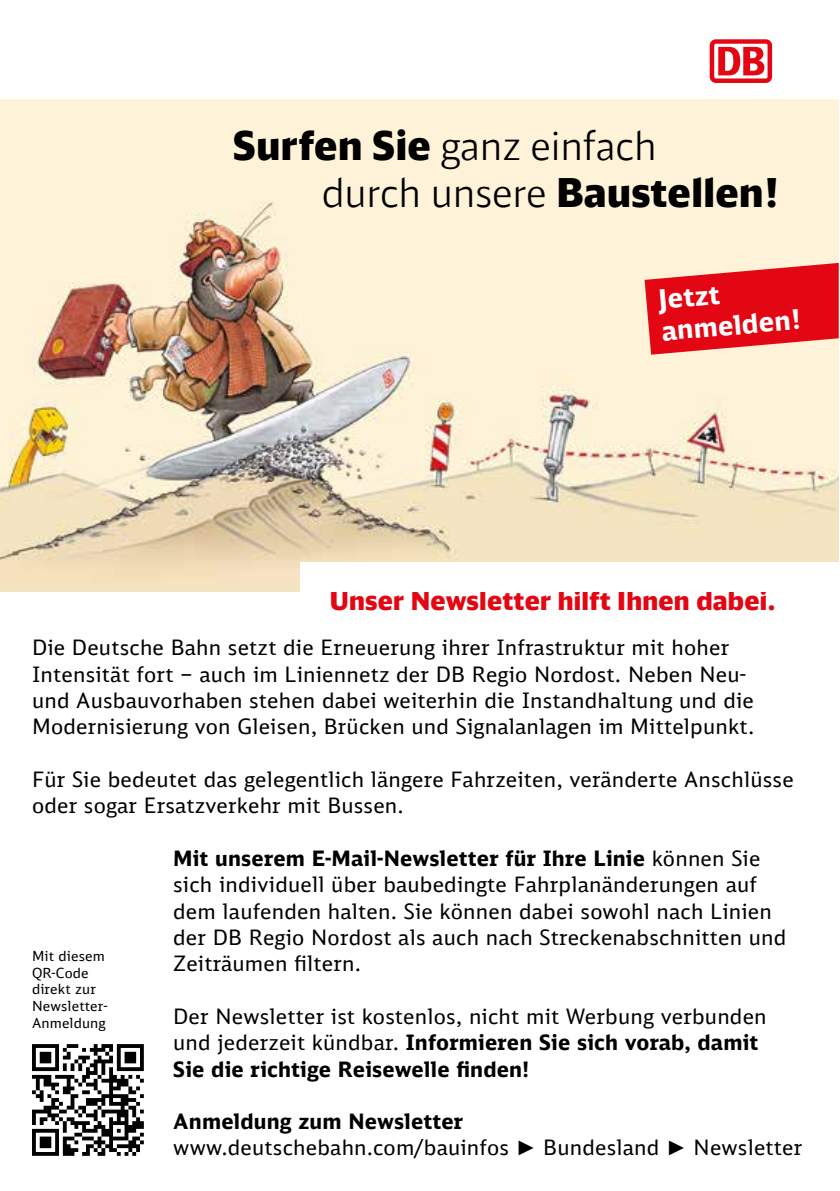
<style>
.page{position:relative;width:840px;height:1191px;background:#fff}
.page>*{position:absolute;margin:0;border:0;box-sizing:border-box;transform-origin:0 0}
.t1{font:300 39.4px/47.2px "DB Head";letter-spacing:.01em;color:#000}
.t2{font:700 26.4px/31.8px "DB Sans";color:#fff}
.t3{font:300 25.6px "DB Head";letter-spacing:.01em;color:#e30613}
.t4{font:21px/26.4px "DB Sans";letter-spacing:.01em;color:#000}
.t5{font:13.8px/16.6px "DB Sans";letter-spacing:.01em;color:#000}
.s1{font-style:inherit}
.s2{font-weight:700}
.s3{font-family:"Arial PE"}
</style>
<div class="page">
<svg style="left:709px;top:39px;width:62px;height:44px"></svg>
<svg style="left:713px;top:44px;width:54px;height:34px"></svg>
<svg style="left:717px;top:47px;width:47px;height:28px"></svg>
<hr style="left:838px;top:91px;width:1px;height:377px;background:#fff3d7">
<img style="left:0;top:100px;width:838px;height:491px">
<div style="left:300px;top:562px;width:538px;height:29px;background:#fff"></div>
<svg style="left:32px;top:1044px;width:112px;height:111px"></svg>
<svg style="left:644px;top:263px;width:194px;height:92px;background:#e8343a"></svg>
<h1 class="t1" style="left:322px;top:121px;width:457px;text-indent:-89px"><span class="s1">Surfen Sie</span> ganz einfach<br>durch unsere <span class="s1">Baustellen!</span></h1>
<p class="t2" style="left:657px;top:283px;width:141px;rotate:-5deg">Jetzt anmelden!</p>
<p class="t3" style="left:329px;top:584px;width:447px">Unser Newsletter hilft Ihnen dabei.</p>
<p class="t4" style="left:32px;top:634px;width:723px">Die Deutsche Bahn setzt die Erneuerung ihrer Infrastruktur mit hoher Intensität fort – auch im Liniennetz der DB Regio Nordost. Neben Neu&shy;und Ausbauvorhaben stehen dabei weiterhin die Instandhaltung und die Modernisierung von Gleisen, Brücken und Signalanlagen im Mittelpunkt.</p>
<p class="t4" style="left:32px;top:766px;width:762px">Für Sie bedeutet das gelegentlich längere Fahrzeiten, veränderte Anschlüsse oder sogar Ersatzverkehr mit Bussen.</p>
<p class="t4" style="left:173px;top:844px;width:614px"><span class="s2">Mit unserem E-Mail-Newsletter für Ihre Linie</span> können Sie sich individuell über baubedingte Fahrplanänderungen auf dem laufenden halten. Sie können dabei sowohl nach Linien der DB Regio Nordost als auch nach Streckenabschnitten und Zeiträumen filtern.</p>
<p class="t4" style="left:173px;top:1002px;width:594px">Der Newsletter ist kostenlos, nicht mit Werbung verbunden und jederzeit kündbar. <span class="s2">Informieren Sie sich vorab, damit<br>Sie die richtige Reisewelle finden!</span></p>
<p class="t4" style="left:173px;top:1108px;width:630px"><span class="s2">Anmeldung zum Newsletter </span>www.deutschebahn.com/bauinfos <span class="s3">►</span> Bundesland <span class="s3">►</span> Newsletter</p>
<p class="t5" style="left:32px;top:947px;width:77px">Mit diesem<br>QR-Code direkt zur<br>Newsletter-<br>Anmeldung</p>
</div>
